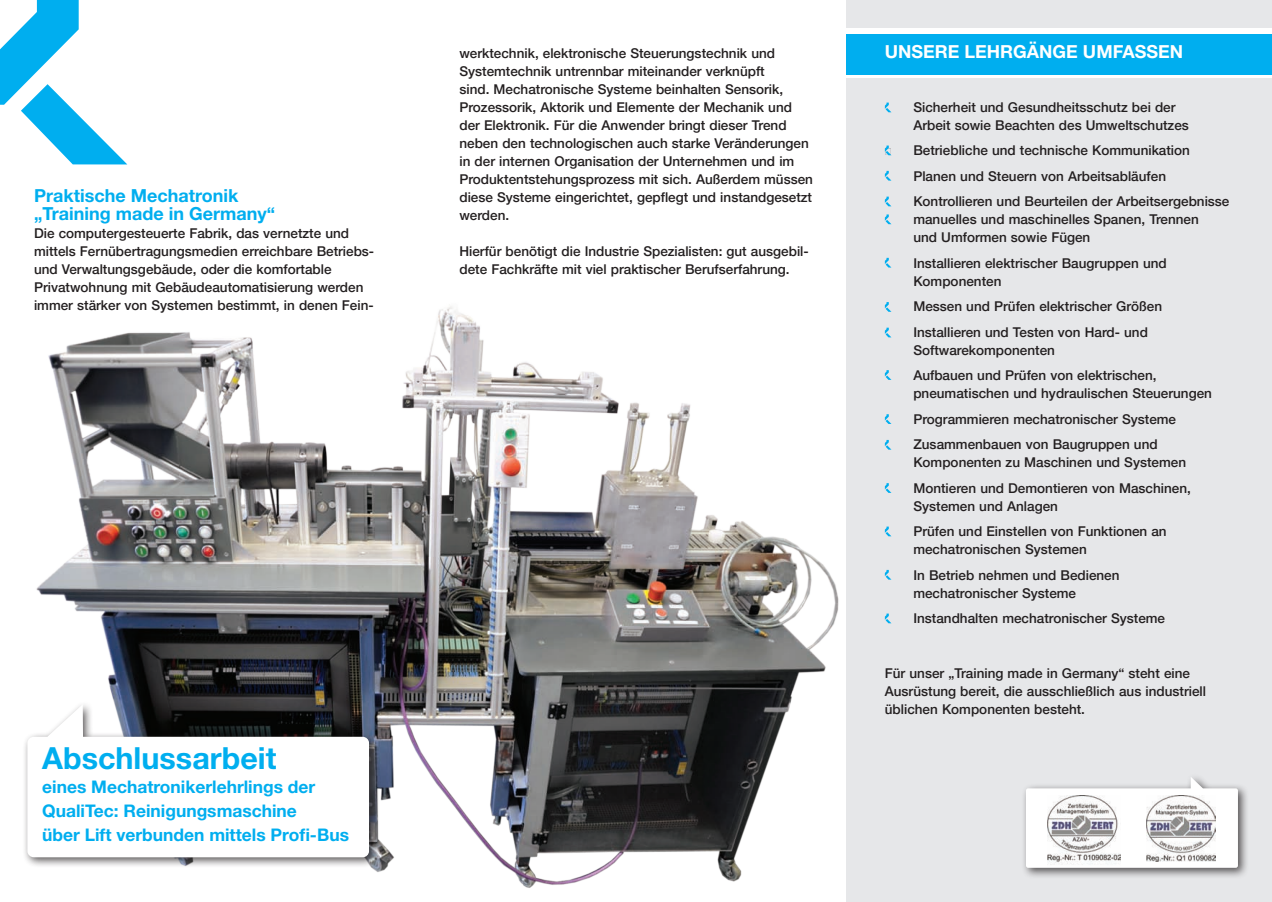
<style>
.page{position:relative;width:1272px;height:902px;background:#fff}
.page>*{position:absolute;margin:0;border:0;box-sizing:border-box;transform-origin:0 0}
.t1{font:700 30.45px "Helvetica Neue LT Std";color:#00aeef}
.t2{font:700 18px/18px "Helvetica Neue LT Std";color:#00aeef}
.t3{font:700 18px "Helvetica Neue LT Std";color:#fff}
.t4{font:700 17.4px/24px "Helvetica Neue LT Std";color:#00aeef}
.t5{font:500 13.5px/18px "Helvetica Neue LT";color:#231f20}
</style>
<div class="page">
<svg style="left:0;top:0;width:127px;height:164px"></svg>
<img style="left:36px;top:306px;width:803px;height:582px">
<div style="left:22px;top:700px;width:358px;height:168px;background:#231f20;opacity:.75"></div>
<svg style="left:27px;top:704px;width:342px;height:153px"></svg>
<div style="left:846px;top:34px;width:425px;height:40px;background:#00aeef"></div>
<div style="left:846px;top:79px;width:425px;height:822px;background:#e6e7e9"></div>
<div style="left:846px;top:0;width:425px;height:28px;background:#e6e7e9"></div>
<svg style="left:884px;top:103px;width:7px;height:9px"></svg>
<svg style="left:884px;top:171px;width:7px;height:9px"></svg>
<svg style="left:884px;top:613px;width:7px;height:10px"></svg>
<svg style="left:884px;top:196px;width:7px;height:10px"></svg>
<svg style="left:884px;top:214px;width:7px;height:10px"></svg>
<svg style="left:884px;top:258px;width:7px;height:9px"></svg>
<svg style="left:884px;top:302px;width:7px;height:10px"></svg>
<svg style="left:884px;top:327px;width:7px;height:10px"></svg>
<svg style="left:884px;top:370px;width:7px;height:10px"></svg>
<svg style="left:884px;top:414px;width:7px;height:10px"></svg>
<svg style="left:884px;top:440px;width:7px;height:9px"></svg>
<svg style="left:884px;top:483px;width:7px;height:10px"></svg>
<svg style="left:884px;top:526px;width:7px;height:10px"></svg>
<svg style="left:884px;top:570px;width:7px;height:9px"></svg>
<div style="left:1020px;top:773px;width:229px;height:105px;background:#231f20;opacity:.75"></div>
<svg style="left:1025px;top:776px;width:212px;height:91px"></svg>
<img style="left:1047px;top:795px;width:73px;height:71px">
<img style="left:1146px;top:795px;width:69px;height:66px">
<svg style="left:884px;top:145px;width:7px;height:10px"></svg>
<h2 class="t2" style="left:34px;top:186px;width:242px">Praktische Mechatronik „Training made in Germany“</h2>
<p class="t5" style="left:34px;top:224px;width:342px">Die computergesteuerte Fabrik, das vernetzte und mittels Fernübertragungsmedien erreichbare Betriebs&shy;und Verwaltungsgebäude, oder die komfortable Privatwohnung mit Gebäudeautomatisierung werden immer stärker von Systemen bestimmt, in denen Fein-</p>
<h1 class="t1" style="left:42px;top:738px;width:236px">Abschlussarbeit</h1>
<p class="t4" style="left:42px;top:773px;width:308px">eines Mechatronikerlehrlings der<br>QualiTec: Reinigungsmaschine<br>über Lift verbunden mittels Profi-Bus</p>
<p class="t5" style="left:459px;top:44px;width:355px">werktechnik, elektronische Steuerungstechnik und Systemtechnik untrennbar miteinander verknüpft<br>sind. Mechatronische Systeme beinhalten Sensorik, Prozessorik, Aktorik und Elemente der Mechanik und der Elektronik. Für die Anwender bringt dieser Trend neben den technologischen auch starke Veränderungen in der internen Organisation der Unternehmen und im Produktentstehungsprozess mit sich. Außerdem müssen diese Systeme eingerichtet, gepflegt und instandgesetzt werden.</p>
<p class="t5" style="left:459px;top:242px;width:351px">Hierfür benötigt die Industrie Spezialisten: gut ausgebil&shy;dete Fachkräfte mit viel praktischer Berufserfahrung.</p>
<h2 class="t3" style="left:884px;top:41px;width:27px">Unsere</h2>
<h2 class="t3" style="left:964px;top:41px;width:25px">Lehrg</h2>
<h2 class="t3" style="left:1026px;top:41px;width:26px">änge</h2>
<h2 class="t3" style="left:1082px;top:41px;width:14px">umfassen</h2>
<p class="t5" style="left:913px;top:98px;width:277px">Sicherheit und Gesundheitsschutz bei der<br>Arbeit sowie Beachten des Umweltschutzes</p>
<p class="t5" style="left:913px;top:137px;width:317px;line-height:25.5px">Betriebliche und technische Kommunikation<br>Planen und Steuern von Arbeitsabläufen<br>Kontrollieren und Beurteilen der Arbeitsergebnisse</p>
<p class="t5" style="left:913px;top:210px;width:287px">manuelles und maschinelles Spanen, Trennen und Umformen sowie Fügen</p>
<p class="t5" style="left:913px;top:254px;width:255px">Installieren elektrischer Baugruppen und<br>Komponenten</p>
<p class="t5" style="left:913px;top:293px;width:250px;line-height:25.5px">Messen und Prüfen elektrischer Größen<br>Installieren und Testen von Hard- und</p>
<p class="t5" style="left:913px;top:337px;width:245px;line-height:25.5px">Softwarekomponenten<br>Aufbauen und Prüfen von elektrischen,</p>
<p class="t5" style="left:913px;top:380px;width:300px;line-height:25.5px">pneumatischen und hydraulischen Steuerungen<br>Programmieren mechatronischer Systeme<br>Zusammenbauen von Baugruppen und</p>
<p class="t5" style="left:913px;top:449px;width:279px;line-height:25.5px">Komponenten zu Maschinen und Systemen<br>Montieren und Demontieren von Maschinen,</p>
<p class="t5" style="left:913px;top:493px;width:255px;line-height:25.5px">Systemen und Anlagen<br>Prüfen und Einstellen von Funktionen an</p>
<p class="t5" style="left:913px;top:536px;width:208px;line-height:25.5px">mechatronischen Systemen<br>In Betrieb nehmen und Bedienen</p>
<p class="t5" style="left:913px;top:580px;width:253px;line-height:25.5px">mechatronischer Systeme<br>Instandhalten mechatronischer Systeme</p>
<p class="t5" style="left:884px;top:663px;width:323px">Für unser „Training made in Germany“ steht eine<br>Ausrüstung bereit, die ausschließlich aus industriell üblichen Komponenten besteht.</p>
</div>
